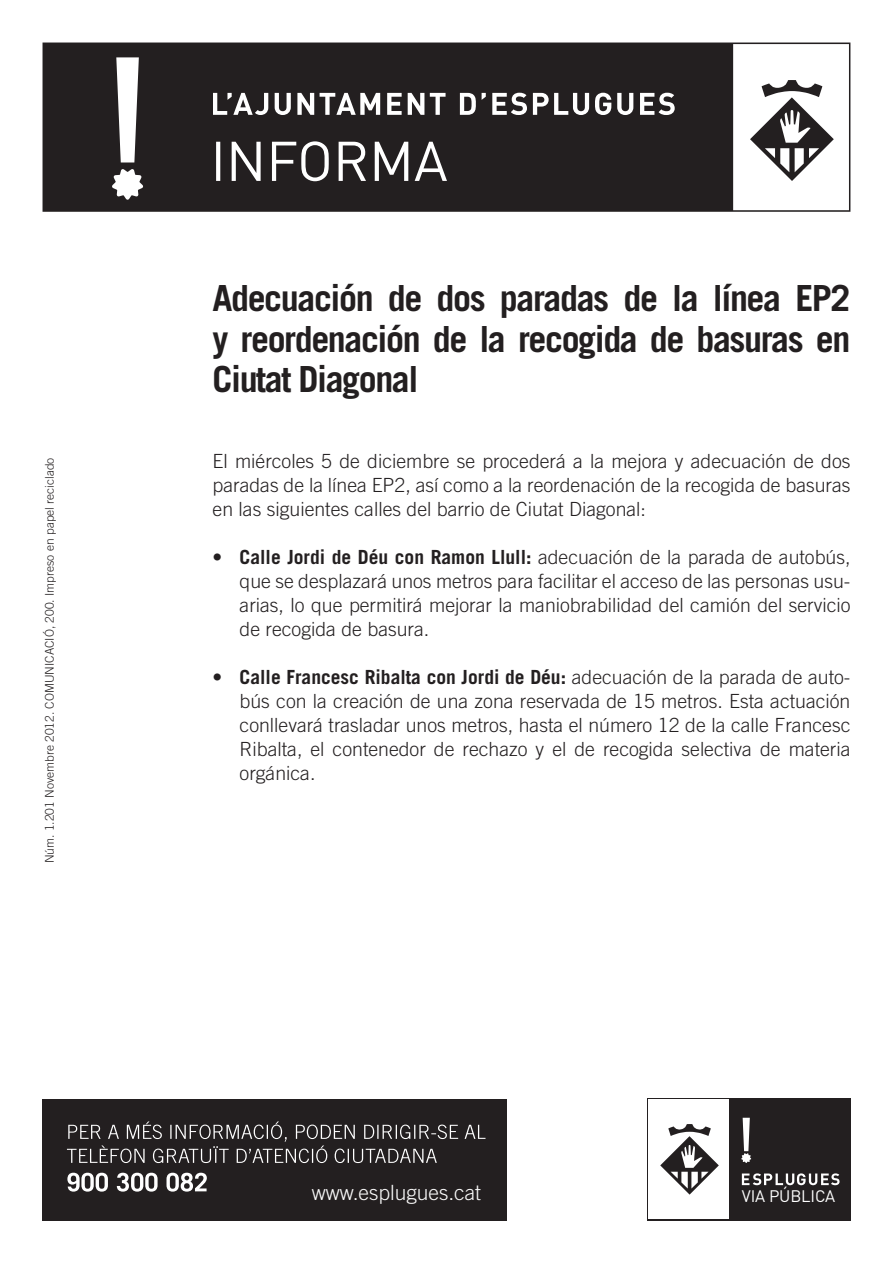
<style>
.page{position:relative;width:893px;height:1263px;background:#fff}
.page>*{position:absolute;margin:0;border:0;box-sizing:border-box;transform-origin:0 0}
.t1{font:700 36px/40.5px "Trade Gothic LT Com";letter-spacing:-.04em;color:#231f20;text-align:justify}
.t2{font:300 21px "Trade Gothic LT Com";color:#fafafa}
.t3{font:300 19.5px/24px "Trade Gothic LT Com";color:#231f20;text-align:justify}
.t4{font:16.5px "DIN";letter-spacing:-.01em;color:#fff}
.t5{font:300 12px "Trade Gothic LT Com";color:#231f20}
.s1{font-weight:700}
</style>
<div class="page">
<svg style="left:43px;top:43px;width:807px;height:169px;background:#433f40"></svg>
<svg style="left:216px;top:141px;width:231px;height:40px"></svg>
<svg style="left:213px;top:93px;width:462px;height:22px"></svg>
<svg style="left:112px;top:57px;width:32px;height:143px"></svg>
<div style="left:43px;top:1098px;width:464px;height:122px;background:#231f20"></div>
<svg style="left:67px;top:1173px;width:140px;height:18px"></svg>
<svg style="left:67px;top:1121px;width:418px;height:42px"></svg>
<div style="left:647px;top:1098px;width:203px;height:122px;background:#231f20"></div>
<div style="left:648px;top:1100px;width:81px;height:119px;background:#fff"></div>
<svg style="left:660px;top:1124px;width:59px;height:70px"></svg>
<svg style="left:741px;top:1118px;width:10px;height:45px"></svg>
<svg style="left:742px;top:1173px;width:97px;height:12px"></svg>
<p class="t5" style="left:43px;top:863px;width:407px;rotate:-90deg">Núm. 1.201 Novembre 2012. COMUNICACIÓ, 200. Impreso en papel reciclado</p>
<p class="t1" style="left:213px;top:278px;width:639px">Adecuación de dos paradas de la línea EP2 y reordenación de la recogida de basuras en Ciutat Diagonal</p>
<p class="t3" style="left:213px;top:449px;width:639px">El miércoles 5 de diciembre se procederá a la mejora y adecuación de dos paradas de la línea EP2, así como a la reordenación de la recogida de basuras en las siguientes calles del barrio de Ciutat Diagonal:</p>
<p class="t3" style="left:240px;top:545px;width:612px;text-indent:-27px"><span class="s1">• Calle Jordi de Déu con Ramon Llull:</span> adecuación de la parada de autobús, que se desplazará unos metros para facilitar el acceso de las personas usu&shy;arias, lo que permitirá mejorar la maniobrabilidad del camión del servicio de recogida de basura.</p>
<p class="t3" style="left:240px;top:665px;width:612px;text-indent:-27px"><span class="s1">• Calle Francesc Ribalta con Jordi de Déu:</span> adecuación de la parada de auto&shy;bús con la creación de una zona reservada de 15 metros. Esta actuación conllevará trasladar unos metros, hasta el número 12 de la calle Francesc Ribalta, el contenedor de rechazo y el de recogida selectiva de materia orgánica.</p>
<p class="t2" style="left:312px;top:1180px;width:171px">www.esplugues.cat</p>
<p class="t4" style="left:742px;top:1186px;width:95px">VIA PÚBLICA</p>
</div>
